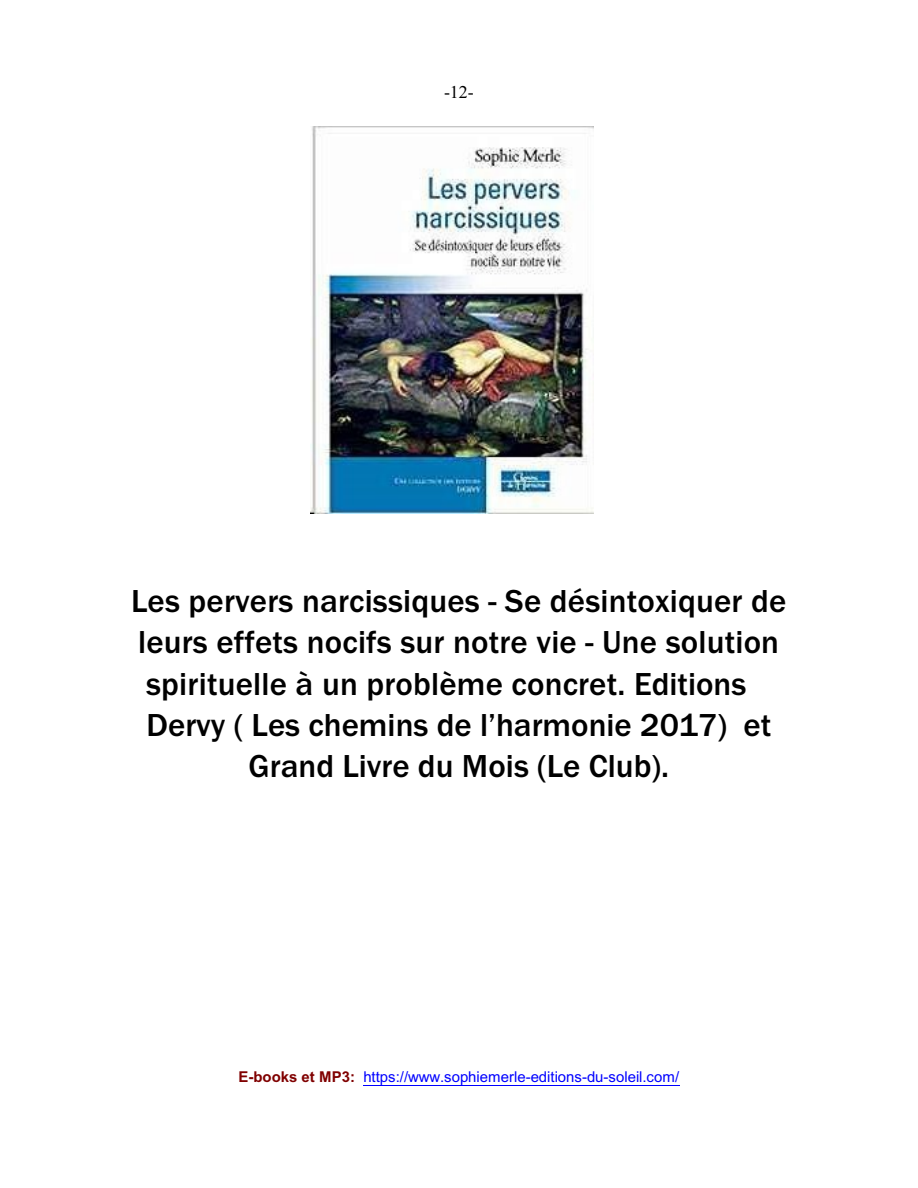
<style>
.page{position:relative;width:918px;height:1188px;background:#fff}
.page>*{position:absolute;margin:0;border:0;box-sizing:border-box;transform-origin:0 0}
.t1{font:500 33px "Franklin Gothic";letter-spacing:.005em;color:#000}
.t2{font:18px "Times New Roman";color:#000}
.t3{font:15px "Arial";color:#00f}
.s1{font-weight:700;color:#800000}
</style>
<div class="page">
<img style="left:311px;top:126px;width:282px;height:388px">
<hr style="left:363px;top:1085px;width:317px;height:1px;background:#00f">
<p class="t2" style="left:444px;top:85px;width:31px">-12-</p>
<p class="t1" style="left:131px;top:589px;width:657px">Les pervers narcissiques - Se désintoxiquer de</p>
<p class="t1" style="left:138px;top:630px;width:643px">leurs effets nocifs sur notre vie - Une solution</p>
<p class="t1" style="left:146px;top:672px;width:602px">spirituelle à un problème concret. Editions</p>
<p class="t1" style="left:147px;top:713px;width:626px">Dervy ( Les chemins de l’harmonie 2017) et</p>
<p class="t1" style="left:249px;top:754px;width:422px">Grand Livre du Mois (Le Club).</p>
<p class="t3" style="left:238px;top:1071px;width:442px"><span class="s1">E-books et MP3:</span> https://www.sophiemerle-editions-du-soleil.com/</p>
</div>
